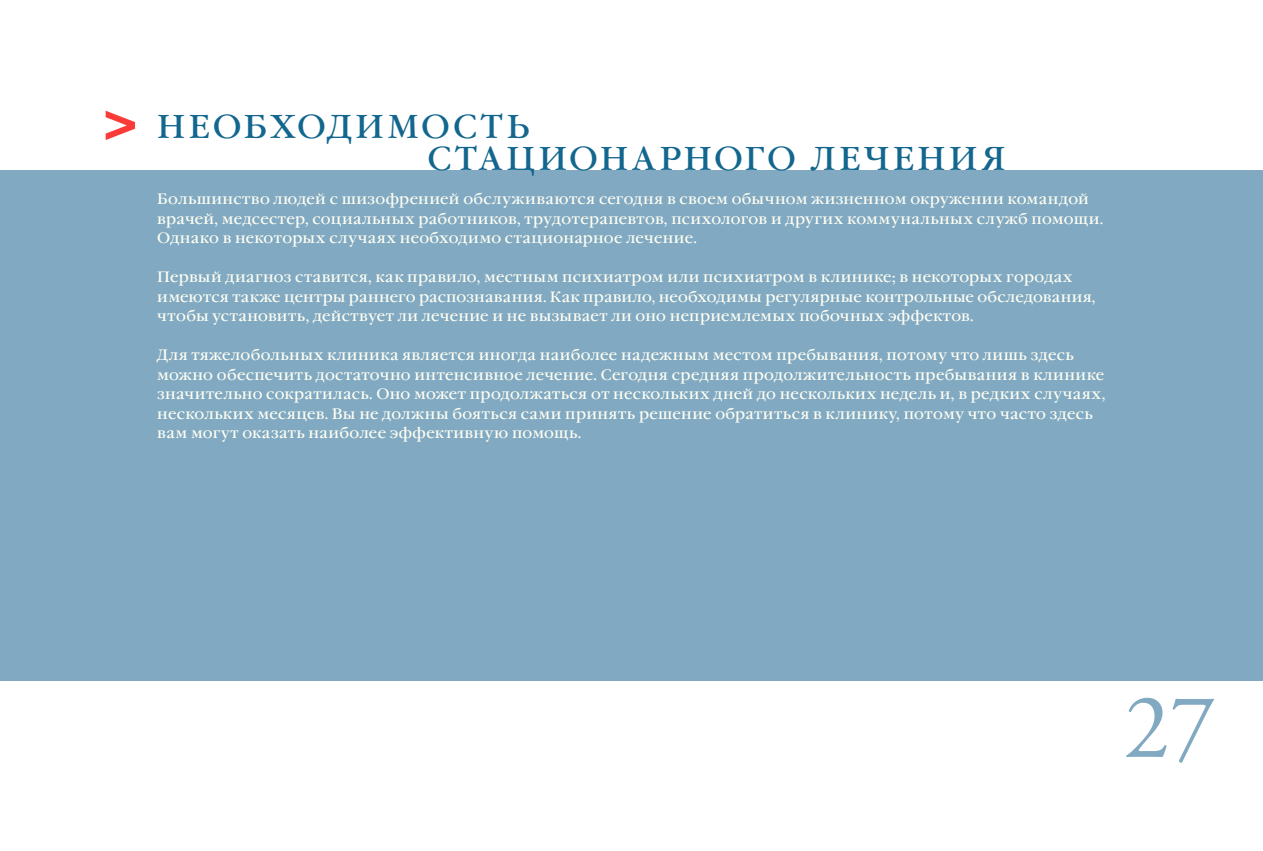
<style>
.page{position:relative;width:1263px;height:851px;background:#fff}
.page>*{position:absolute;margin:0;border:0;box-sizing:border-box;transform-origin:0 0}
.t1{font:92.25px "Adobe Garamond";color:#81a9c1}
.t2{font:33px/32.2px "Garamond Book C";letter-spacing:.105em;color:#13668e}
.t3{font:15px/19.5px "Garamond Book C";letter-spacing:.025em;color:#fffff4}
</style>
<div class="page">
<div style="left:0;top:170px;width:1263px;height:510px;background:#81a9c1"></div>
<svg style="left:106px;top:111px;width:29px;height:29px"></svg>
<h2 class="t2" style="left:427px;top:111px;width:580px;text-indent:-270px">НЕОБХОДИМОСТЬ<br>СТАЦИОНАРНОГО ЛЕЧЕНИЯ</h2>
<p class="t3" style="left:157px;top:189px;width:948px">Большинство людей с шизофренией обслуживаются сегодня в своем обычном жизненном окружении командой врачей, медсестер, социальных работников, трудотерапевтов, психологов и других коммунальных служб помощи.<br>Однако в некоторых случаях необходимо стационарное лечение.</p>
<p class="t3" style="left:157px;top:267px;width:940px">Первый диагноз ставится, как правило, местным психиатром или психиатром в клинике; в некоторых городах имеются также центры раннего распознавания. Как правило, необходимы регулярные контрольные обследования, чтобы установить, действует ли лечение и не вызывает ли оно неприемлемых побочных эффектов.</p>
<p class="t3" style="left:157px;top:345px;width:949px">Для тяжелобольных клиника является иногда наиболее надежным местом пребывания, потому что лишь здесь можно обеспечить достаточно интенсивное лечение. Сегодня средняя продолжительность пребывания в клинике значительно сократилась. Оно может продолжаться от нескольких дней до нескольких недель и, в редких случаях, нескольких месяцев. Вы не должны бояться сами принять решение обратиться в клинику, потому что часто здесь вам могут оказать наиболее эффективную помощь.</p>
<h1 class="t1" style="left:1124px;top:671px;width:94px">27</h1>
</div>
